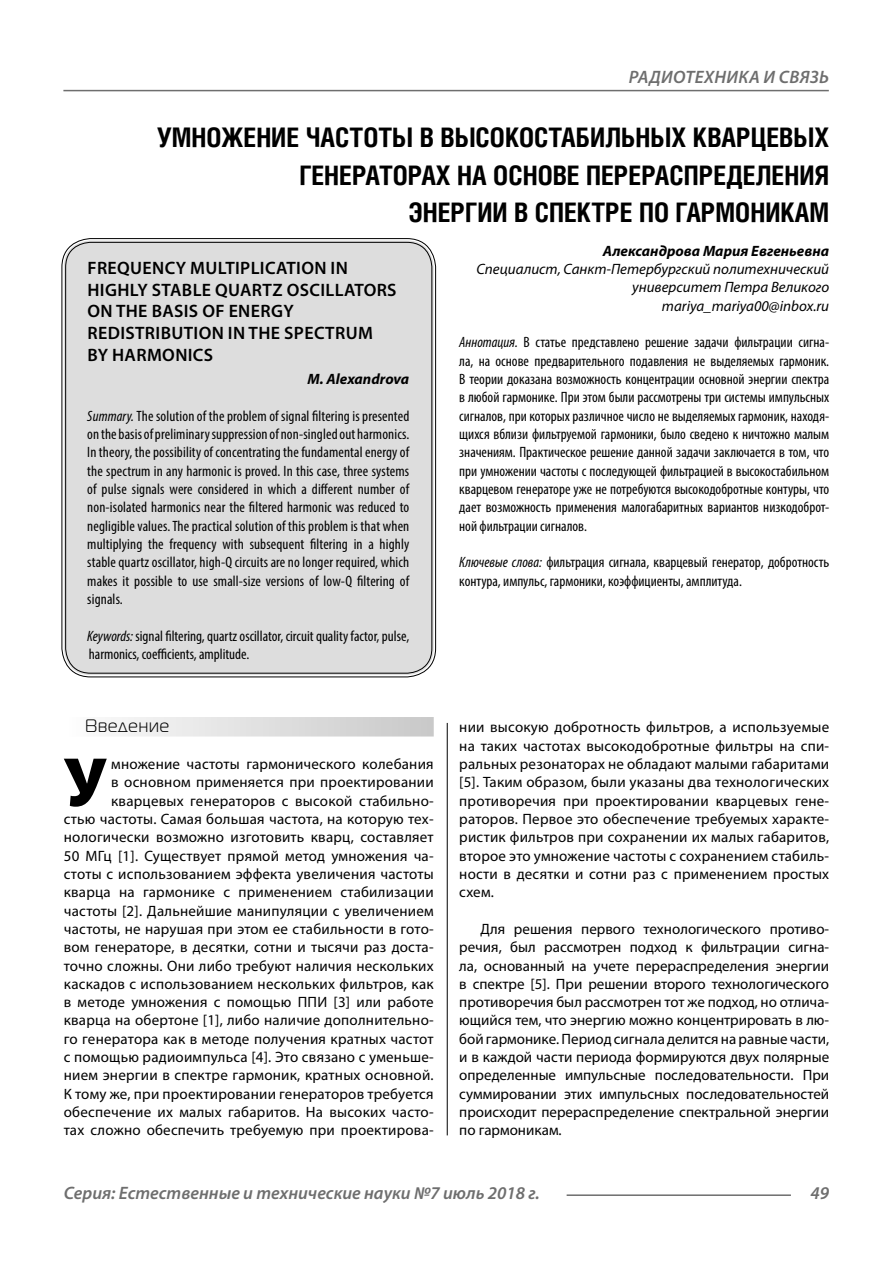
<style>
.page{position:relative;width:893px;height:1263px;background:#fff}
.page>*{position:absolute;margin:0;border:0;box-sizing:border-box;transform-origin:0 0}
.Bukvica{font:900 69.3px "Myriad Pro";color:#000}
.Header{font:700 27px/37.5px "Helios Cond";color:#000;text-align:right}
.Header-eng{font:600 18px/21.6px "Myriad Pro";letter-spacing:.02em;color:#000}
.t1{font:italic 600 18px "Myriad Pro";color:#6e6e6e}
.t2{font:italic 600 18px "Myriad Pro";letter-spacing:.02em;color:#6e6e6e}
.Subheader{font:18px "Magistral C";letter-spacing:.05em;color:#000}
.Bukvica-2{font:15px/18.3px "Myriad Pro";letter-spacing:.015em;color:#000;text-align:right}
.Annotation-rus{font:condensed 15px/18.3px "Myriad Pro";color:#000;text-align:justify}
.Annotation-eng{font:condensed 15px/18.3px "Myriad Pro";color:#000;text-align:justify}
.Normal{font:15px/18.3px "Myriad Pro";color:#000;text-align:justify}
.Author-doc{font:italic 15px/18.3px "Myriad Pro";color:#000;text-align:right}
.Author{font:italic 700 15px "Myriad Pro";color:#000}
.Author-email{font:italic 15px "Myriad Pro";color:#000}
.Author-eng{font:italic 700 15px "Myriad Pro";color:#000}
.s1{font-style:italic}
</style>
<div class="page">
<hr style="left:63px;top:90px;width:766px;height:1px;background:#6e6e6e">
<hr style="left:567px;top:1194px;width:224px;height:2px;background:#6e6e6e">
<div style="left:64px;top:717px;width:370px;height:19px;background:linear-gradient(to right,#fdfdfd,#c8c8c8)"></div>
<div style="left:64px;top:240px;width:370px;height:435px;background:#ddd;border-radius:27px"></div>
<hr style="left:447px;top:723px;width:1px;height:412px;background:#000">
<p class="t2" style="left:629px;top:66px;width:202px">РАДИОТЕХНИКА И СВЯЗЬ</p>
<p class="Header" style="left:157px;top:118px;width:673px">УМНОЖЕНИЕ ЧАСТОТЫ В ВЫСОКОСТАБИЛЬНЫХ КВАРЦЕВЫХ<br>ГЕНЕРАТОРАХ НА ОСНОВЕ ПЕРЕРАСПРЕДЕЛЕНИЯ<br>ЭНЕРГИИ В СПЕКТРЕ ПО ГАРМОНИКАМ</p>
<p class="Author" style="left:603px;top:241px;width:228px">Александрова Мария Евгеньевна</p>
<p class="Author-doc" style="left:476px;top:260px;width:354px">Специалист, Санкт-Петербургский политехнический университет Петра Великого</p>
<p class="Author-email" style="left:662px;top:296px;width:169px">mariya_mariya00@inbox.ru</p>
<p class="Annotation-rus" style="left:459px;top:333px;width:371px"><span class="s1">Аннотация.</span> В статье представлено решение задачи фильтрации сигна&shy;ла, на основе предварительного подавления не выделяемых гармоник.<br>В теории доказана возможность концентрации основной энергии спектра в любой гармонике. При этом были рассмотрены три системы импульсных сигналов, при которых различное число не выделяемых гармоник, находя&shy;щихся вблизи фильтруемой гармоники, было сведено к ничтожно малым значениям. Практическое решение данной задачи заключается в том, что при умножении частоты с последующей фильтрацией в высокостабильном кварцевом генераторе уже не потребуются высокодобротные контуры, что дает возможность применения малогабаритных вариантов низкодоброт&shy;ной фильтрации сигналов.</p>
<p class="Annotation-rus" style="left:459px;top:553px;width:371px"><span class="s1">Ключевые слова:</span> фильтрация сигнала, кварцевый генератор, добротность контура, импульс, гармоники, коэффициенты, амплитуда.</p>
<p class="Header-eng" style="left:87px;top:257px;width:311px">FREQUENCY MULTIPLICATION IN<br>HIGHLY STABLE QUARTZ OSCILLATORS<br>ON THE BASIS OF ENERGY<br>REDISTRIBUTION IN THE SPECTRUM<br>BY HARMONICS</p>
<p class="Author-eng" style="left:308px;top:369px;width:103px">M. Alexandrova</p>
<p class="Annotation-eng" style="left:87px;top:406px;width:324px"><span class="s1">Summary.</span> The solution of the problem of signal filtering is presented on the basis of preliminary suppression of non-singled out harmonics.<br>In theory, the possibility of concentrating the fundamental energy of the spectrum in any harmonic is proved. In this case, three systems of pulse signals were considered in which a different number of non-isolated harmonics near the filtered harmonic was reduced to negligible values. The practical solution of this problem is that when multiplying the frequency with subsequent filtering in a highly stable quartz oscillator, high-Q circuits are no longer required, which makes it possible to use small-size versions of low-Q filtering of signals.</p>
<p class="Annotation-eng" style="left:87px;top:626px;width:323px"><span class="s1">Keywords:</span> signal filtering, quartz oscillator, circuit quality factor, pulse, harmonics, coefficients, amplitude.</p>
<p class="Subheader" style="left:85px;top:716px;width:86px">Введение</p>
<p class="Bukvica" style="left:64px;top:736px;width:44px">У</p>
<p class="Bukvica-2" style="left:64px;top:754px;width:371px">множение частоты гармонического колебания<br>в основном применяется при проектировании кварцевых генераторов с высокой стабильно-<br>стью частоты. Самая большая частота, на которую тех&shy;нологически возможно изготовить кварц, составляет 50 МГц [1]. Существует прямой метод умножения ча&shy;стоты с использованием эффекта увеличения частоты кварца на гармонике с применением стабилизации частоты [2]. Дальнейшие манипуляции с увеличением частоты, не нарушая при этом ее стабильности в гото&shy;вом генераторе, в десятки, сотни и тысячи раз доста&shy;точно сложны. Они либо требуют наличия нескольких каскадов с использованием нескольких фильтров, как в методе умножения с помощью ППИ [3] или работе кварца на обертоне [1], либо наличие дополнительно&shy;го генератора как в методе получения кратных частот с помощью радиоимпульса [4]. Это связано с уменьше&shy;нием энергии в спектре гармоник, кратных основной.<br>К тому же, при проектировании генераторов требуется обеспечение их малых габаритов. На высоких часто&shy;тах сложно обеспечить требуемую при проектирова-</p>
<p class="Bukvica-2" style="left:459px;top:718px;width:371px;text-align:justify">нии высокую добротность фильтров, а используемые на таких частотах высокодобротные фильтры на спи&shy;ральных резонаторах не обладают малыми габаритами [5]. Таким образом, были указаны два технологических противоречия при проектировании кварцевых гене&shy;раторов. Первое это обеспечение требуемых характе&shy;ристик фильтров при сохранении их малых габаритов, второе это умножение частоты с сохранением стабиль&shy;ности в десятки и сотни раз с применением простых схем.</p>
<p class="Normal" style="left:459px;top:919px;width:371px;text-indent:21px">Для решения первого технологического противо&shy;речия, был рассмотрен подход к фильтрации сигна&shy;ла, основанный на учете перераспределения энергии в спектре [5]. При решении второго технологического противоречия был рассмотрен тот же подход, но отлича&shy;ющийся тем, что энергию можно концентрировать в лю&shy;бой гармонике. Период сигнала делится на равные части, и в каждой части периода формируются двух полярные определенные импульсные последовательности. При суммировании этих импульсных последовательностей происходит перераспределение спектральной энергии по гармоникам.</p>
<p class="t1" style="left:64px;top:1182px;width:478px">Серия: Естественные и технические науки №7 июль 2018 г.</p>
<p class="t1" style="left:810px;top:1182px;width:20px">49</p>
</div>
